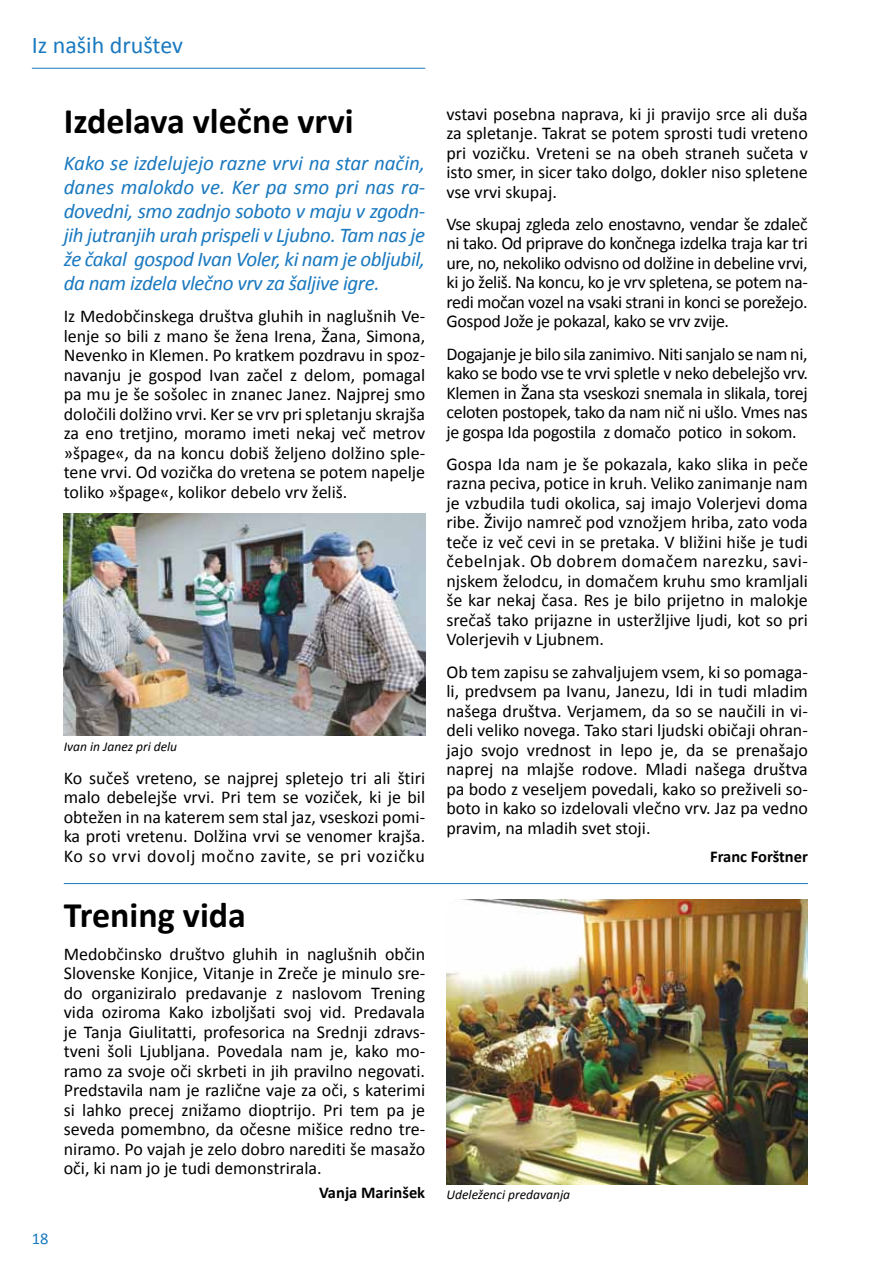
<style>
.page{position:relative;width:893px;height:1263px;background:#fff}
.page>*{position:absolute;margin:0;border:0;box-sizing:border-box;transform-origin:0 0}
.t1{font:700 36px "Calibri";color:#000}
.t2{font:24px "Calibri";color:#1a79bf}
.t3{font:italic 21px/24px "Calibri";letter-spacing:-.02em;color:#1a79bf;text-align:justify}
.t4{font:18px/19.5px "Calibri";color:#000;text-align:justify}
.t5{font:700 16.5px "Calibri";color:#000}
.t6{font:16.5px "Calibri";color:#1a79bf}
.t7{font:italic 13.5px "Calibri";color:#000}
</style>
<div class="page">
<hr style="left:32px;top:68px;width:393px;height:1px;background:#1a79bf">
<img style="left:64px;top:514px;width:361px;height:222px">
<img style="left:446px;top:900px;width:362px;height:284px">
<hr style="left:64px;top:883px;width:744px;height:1px;background:#1a79bf">
<h2 class="t2" style="left:32px;top:30px;width:153px">Iz naših društev</h2>
<h1 class="t1" style="left:64px;top:98px;width:291px">Izdelava vlečne vrvi</h1>
<p class="t3" style="left:64px;top:150px;width:363px">Kako se izdelujejo razne vrvi na star način, danes malokdo ve. Ker pa smo pri nas ra&shy;dovedni, smo zadnjo soboto v maju v zgodn&shy;jih jutranjih urah prispeli v Ljubno. Tam nas je že čakal gospod Ivan Voler, ki nam je obljubil, da nam izdela vlečno vrv za šaljive igre.</p>
<p class="t4" style="left:64px;top:307px;width:363px">Iz Medobčinskega društva gluhih in naglušnih Ve&shy;lenje so bili z mano še žena Irena, Žana, Simona, Nevenko in Klemen. Po kratkem pozdravu in spoz&shy;navanju je gospod Ivan začel z delom, pomagal pa mu je še sošolec in znanec Janez. Najprej smo določili dolžino vrvi. Ker se vrv pri spletanju skrajša za eno tretjino, moramo imeti nekaj več metrov »špage«, da na koncu dobiš željeno dolžino sple&shy;tene vrvi. Od vozička do vretena se potem napelje toliko »špage«, kolikor debelo vrv želiš.</p>
<p class="t7" style="left:64px;top:737px;width:115px">Ivan in Janez pri delu</p>
<p class="t4" style="left:64px;top:768px;width:363px">Ko sučeš vreteno, se najprej spletejo tri ali štiri malo debelejše vrvi. Pri tem se voziček, ki je bil obtežen in na katerem sem stal jaz, vseskozi pomi&shy;ka proti vretenu. Dolžina vrvi se venomer krajša.<br>Ko so vrvi dovolj močno zavite, se pri vozičku</p>
<p class="t4" style="left:446px;top:104px;width:363px">vstavi posebna naprava, ki ji pravijo srce ali duša za spletanje. Takrat se potem sprosti tudi vreteno pri vozičku. Vreteni se na obeh straneh sučeta v isto smer, in sicer tako dolgo, dokler niso spletene vse vrvi skupaj.</p>
<p class="t4" style="left:446px;top:214px;width:363px">Vse skupaj zgleda zelo enostavno, vendar še zdaleč ni tako. Od priprave do končnega izdelka traja kar tri ure, no, nekoliko odvisno od dolžine in debeline vrvi, ki jo želiš. Na koncu, ko je vrv spletena, se potem na&shy;redi močan vozel na vsaki strani in konci se porežejo.<br>Gospod Jože je pokazal, kako se vrv zvije.</p>
<p class="t4" style="left:446px;top:344px;width:363px">Dogajanje je bilo sila zanimivo. Niti sanjalo se nam ni, kako se bodo vse te vrvi spletle v neko debelejšo vrv.<br>Klemen in Žana sta vseskozi snemala in slikala, torej celoten postopek, tako da nam nič ni ušlo. Vmes nas je gospa Ida pogostila z domačo potico in sokom.</p>
<p class="t4" style="left:446px;top:454px;width:363px">Gospa Ida nam je še pokazala, kako slika in peče razna peciva, potice in kruh. Veliko zanimanje nam je vzbudila tudi okolica, saj imajo Volerjevi doma ribe. Živijo namreč pod vznožjem hriba, zato voda teče iz več cevi in se pretaka. V bližini hiše je tudi čebelnjak. Ob dobrem domačem narezku, savi&shy;njskem želodcu, in domačem kruhu smo kramljali še kar nekaj časa. Res je bilo prijetno in malokje srečaš tako prijazne in usteržljive ljudi, kot so pri Volerjevih v Ljubnem.</p>
<p class="t4" style="left:446px;top:662px;width:363px">Ob tem zapisu se zahvaljujem vsem, ki so pomaga&shy;li, predvsem pa Ivanu, Janezu, Idi in tudi mladim našega društva. Verjamem, da so se naučili in vi&shy;deli veliko novega. Tako stari ljudski običaji ohran&shy;jajo svojo vrednost in lepo je, da se prenašajo naprej na mlajše rodove. Mladi našega društva pa bodo z veseljem povedali, kako so preživeli so&shy;boto in kako so izdelovali vlečno vrv. Jaz pa vedno pravim, na mladih svet stoji.</p>
<p class="t5" style="left:710px;top:846px;width:99px">Franc Forštner</p>
<p class="t6" style="left:32px;top:1228px;width:18px">18</p>
<h1 class="t1" style="left:64px;top:892px;width:184px">Trening vida</h1>
<p class="t4" style="left:64px;top:944px;width:363px">Medobčinsko društvo gluhih in naglušnih občin Slovenske Konjice, Vitanje in Zreče je minulo sre&shy;do organiziralo predavanje z naslovom Trening vida oziroma Kako izboljšati svoj vid. Predavala je Tanja Giulitatti, profesorica na Srednji zdravs&shy;tveni šoli Ljubljana. Povedala nam je, kako mo&shy;ramo za svoje oči skrbeti in jih pravilno negovati.<br>Predstavila nam je različne vaje za oči, s katerimi si lahko precej znižamo dioptrijo. Pri tem pa je seveda pomembno, da očesne mišice redno tre&shy;niramo. Po vajah je zelo dobro narediti še masažo oči, ki nam jo je tudi demonstrirala.</p>
<p class="t5" style="left:319px;top:1182px;width:108px">Vanja Marinšek</p>
<p class="t7" style="left:446px;top:1185px;width:125px">Udeleženci predavanja</p>
</div>
